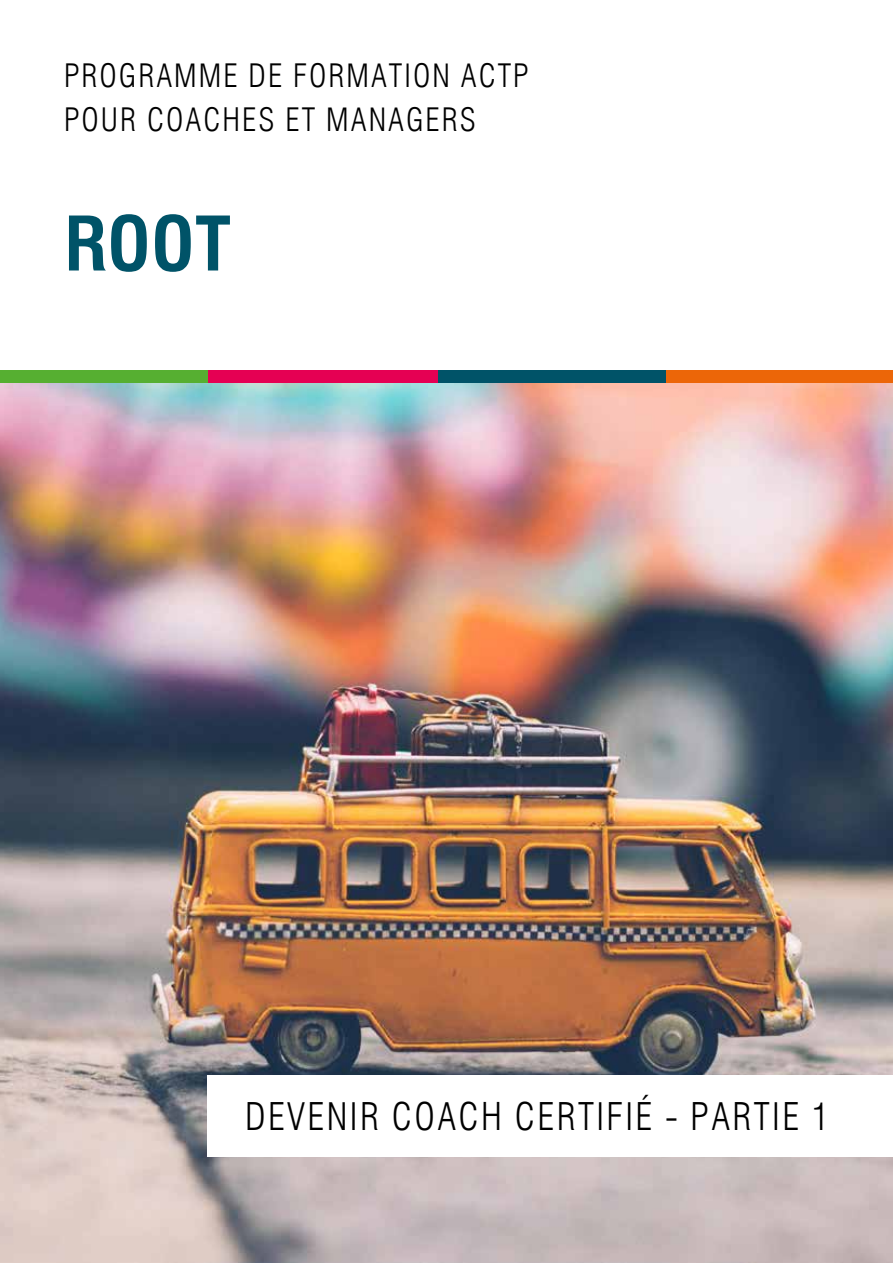
<style>
.page{position:relative;width:893px;height:1263px;background:#fff}
.page>*{position:absolute;margin:0;border:0;box-sizing:border-box;transform-origin:0 0}
.t1{font:700 condensed 73.05px "Swiss 721 BT";color:#005368}
.t2{font:300 condensed 37.2px "Swiss 721 BT";letter-spacing:.065em;color:#000}
.t3{font:300 condensed 31.5px/43.5px "Swiss 721 BT";letter-spacing:.065em;color:#000}
</style>
<div class="page">
<img style="left:0;top:383px;width:893px;height:880px">
<div style="left:0;top:370px;width:208px;height:13px;background:#56af31"></div>
<div style="left:437px;top:370px;width:229px;height:13px;background:#005368"></div>
<div style="left:208px;top:370px;width:229px;height:13px;background:#e50053"></div>
<div style="left:666px;top:370px;width:227px;height:13px;background:#ec6608"></div>
<div style="left:207px;top:1075px;width:686px;height:82px;background:#fff"></div>
<p class="t3" style="left:64px;top:54px;width:466px">PROGRAMME DE FORMATION ACTP<br>POUR COACHES ET MANAGERS</p>
<h1 class="t1" style="left:64px;top:200px;width:168px">ROOT</h1>
<p class="t2" style="left:245px;top:1094px;width:586px">DEVENIR COACH CERTIFIÉ - PARTIE 1</p>
</div>
